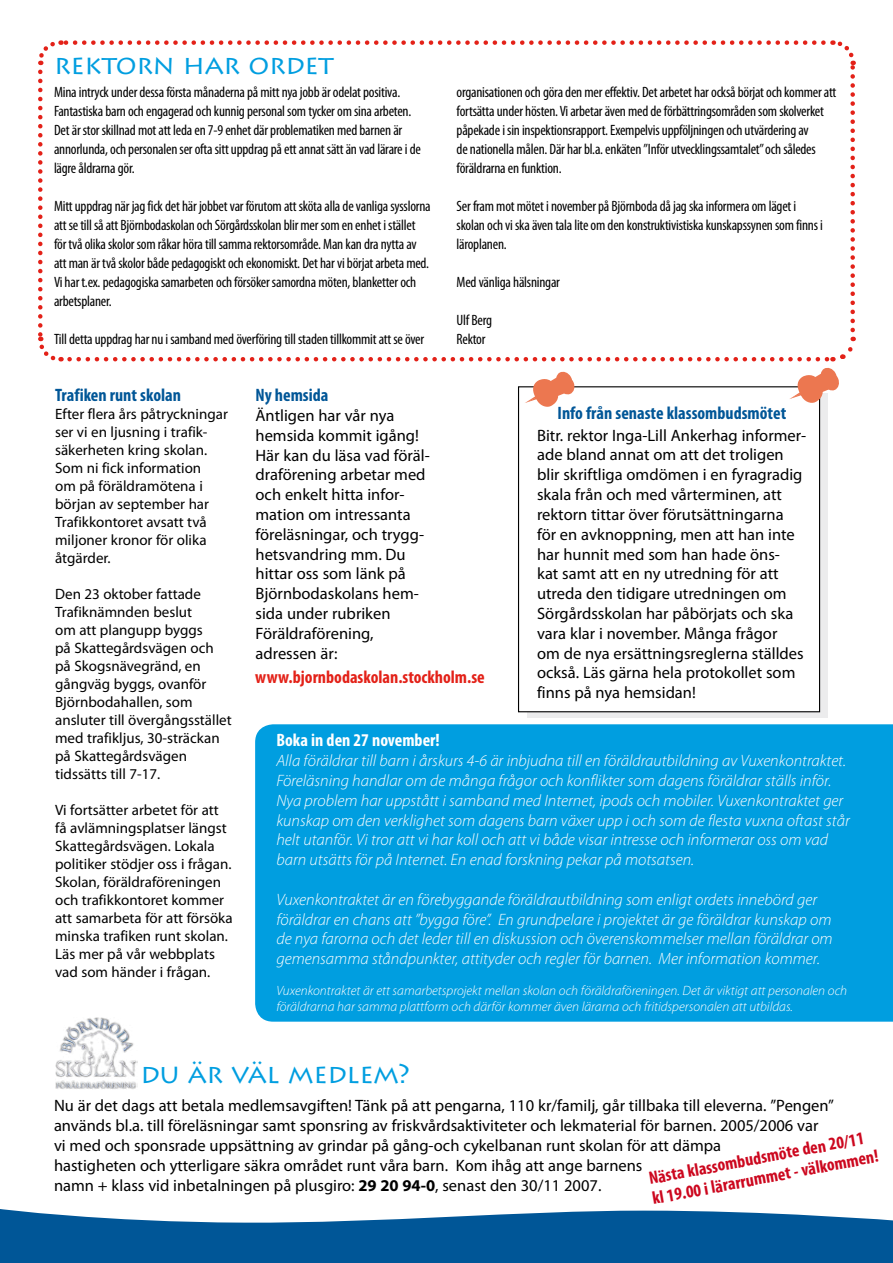
<style>
.page{position:relative;width:893px;height:1263px;background:#fff}
.page>*{position:absolute;margin:0;border:0;box-sizing:border-box;transform-origin:0 0}
.t1{font:27px "Lithos Pro";letter-spacing:-.01em;color:#009ee0}
.t2{font:700 condensed 18px "Myriad Pro";color:#005697}
.t3{font:700 condensed 18px/20.2px "Myriad Pro";color:#cc071e}
.t4{font:700 condensed 18px "Myriad Pro";color:#e32118}
.t5{font:700 condensed 18px "Myriad Pro";color:#fff}
.t6{font:16.5px/19.8px "Myriad Pro";color:#000}
.t7{font:italic 300 16.5px/19.8px "Myriad Pro";color:#fff}
.t8{font:condensed 15px/19px "Myriad Pro";letter-spacing:-.015em;color:#000}
.t9{font:15px/18px "Myriad Pro";color:#000}
.t10{font:italic 300 13.5px/16.2px "Myriad Pro";color:#fff}
.s1{font-weight:700}
</style>
<div class="page">
<svg style="left:38px;top:72px;width:24px;height:290px"></svg>
<svg style="left:831px;top:40px;width:25px;height:290px"></svg>
<svg style="left:38px;top:40px;width:785px;height:25px"></svg>
<svg style="left:0;top:1209px;width:893px;height:54px;fill:#005697"></svg>
<div style="left:255px;top:724px;width:638px;height:298px;background:#009ee0"></div>
<div style="left:55px;top:1017px;width:83px;height:73px;background:#000;opacity:.75"></div>
<img style="left:67px;top:1019px;width:62px;height:46px">
<div style="left:527px;top:393px;width:300px;height:325px;background:linear-gradient(to right,#ececed,#ececed)"></div>
<div style="left:518px;top:387px;width:302px;height:325px;background:#fff"></div>
<svg style="left:70px;top:337px;width:786px;height:71px"></svg>
<h1 class="t1" style="left:54px;top:49px;width:281px">REKTORN HAR ORDET</h1>
<p class="t8" style="left:54px;top:83px;width:368px">Mina intryck under dessa första månaderna på mitt nya jobb är odelat positiva.<br>Fantastiska barn och engagerad och kunnig personal som tycker om sina arbeten.<br>Det är stor skillnad mot att leda en 7-9 enhet där problematiken med barnen är annorlunda, och personalen ser ofta sitt uppdrag på ett annat sätt än vad lärare i de lägre åldrarna gör.</p>
<p class="t8" style="left:54px;top:197px;width:378px">Mitt uppdrag när jag fick det här jobbet var förutom att sköta alla de vanliga sysslorna att se till så att Björnbodaskolan och Sörgårdsskolan blir mer som en enhet i stället för två olika skolor som råkar höra till samma rektorsområde. Man kan dra nytta av att man är två skolor både pedagogiskt och ekonomiskt. Det har vi börjat arbeta med.<br>Vi har t.ex. pedagogiska samarbeten och försöker samordna möten, blanketter och arbetsplaner.</p>
<p class="t8" style="left:54px;top:330px;width:372px">Till detta uppdrag har nu i samband med överföring till staden tillkommit att se över</p>
<p class="t8" style="left:457px;top:83px;width:381px">organisationen och göra den mer effektiv. Det arbetet har också börjat och kommer att fortsätta under hösten. Vi arbetar även med de förbättringsområden som skolverket påpekade i sin inspektionsrapport. Exempelvis uppföljningen och utvärdering av<br>de nationella målen. Där har bl.a. enkäten ”Inför utvecklingssamtalet” och således föräldrarna en funktion.</p>
<p class="t8" style="left:457px;top:197px;width:368px">Ser fram mot mötet i november på Björnboda då jag ska informera om läget i skolan och vi ska även tala lite om den konstruktivistiska kunskapssynen som finns i läroplanen.</p>
<p class="t8" style="left:457px;top:273px;width:105px">Med vänliga hälsningar</p>
<p class="t8" style="left:457px;top:311px;width:37px">Ulf Berg<br>Rektor</p>
<p class="t2" style="left:55px;top:384px;width:127px">Trafiken runt skolan</p>
<p class="t9" style="left:55px;top:405px;width:174px">Efter flera års påtryckningar ser vi en ljusning i trafik&shy;säkerheten kring skolan.<br>Som ni fick information<br>om på föräldramötena i början av september har<br>Trafikkontoret avsatt två miljoner kronor för olika åtgärder.</p>
<p class="t9" style="left:55px;top:585px;width:178px">Den 23 oktober fattade<br>Trafiknämnden beslut<br>om att plangupp byggs<br>på Skattegårdsvägen och på Skogsnävegränd, en gångväg byggs, ovanför<br>Björnbodahallen, som ansluter till övergångsstället med trafikljus, 30-sträckan på Skattegårdsvägen tidssätts till 7-17.</p>
<p class="t9" style="left:55px;top:801px;width:179px">Vi fortsätter arbetet för att få avlämningsplatser längst<br>Skattegårdsvägen. Lokala politiker stödjer oss i frågan.<br>Skolan, föräldraföreningen och trafikkontoret kommer att samarbeta för att försöka minska trafiken runt skolan.<br>Läs mer på vår webbplats vad som händer i frågan.</p>
<p class="t2" style="left:256px;top:384px;width:74px">Ny hemsida</p>
<p class="t6" style="left:256px;top:405px;width:176px">Äntligen har vår nya hemsida kommit igång!<br>Här kan du läsa vad föräl&shy;draförening arbetar med och enkelt hitta infor&shy;mation om intressanta föreläsningar, och trygg&shy;hetsvandring mm. Du hittar oss som länk på<br>Björnbodaskolans hem&shy;sida under rubriken<br>Föräldraförening, adressen är:</p>
<p class="t4" style="left:255px;top:666px;width:231px">www.bjornbodaskolan.stockholm.se</p>
<p class="t2" style="left:557px;top:402px;width:230px">Info från senaste klassombudsmötet</p>
<p class="t6" style="left:537px;top:425px;width:271px">Bitr. rektor Inga-Lill Ankerhag informer&shy;ade bland annat om att det troligen blir skriftliga omdömen i en fyragradig skala från och med vårterminen, att rektorn tittar över förutsättningarna för en avknoppning, men att han inte har hunnit med som han hade öns-<br>kat samt att en ny utredning för att utreda den tidigare utredningen om Sörgårdsskolan har påbörjats och ska vara klar i november. Många frågor<br>om de nya ersättningsreglerna ställdes också. Läs gärna hela protokollet som finns på nya hemsidan!</p>
<p class="t5" style="left:276px;top:729px;width:165px">Boka in den 27 november!</p>
<p class="t7" style="left:276px;top:751px;width:575px">Alla föräldrar till barn i årskurs 4-6 är inbjudna till en föräldrautbildning av Vuxenkontraktet.<br>Föreläsning handlar om de många frågor och konflikter som dagens föräldrar ställs inför.<br>Nya problem har uppstått i samband med Internet, ipods och mobiler. Vuxenkontraktet ger kunskap om den verklighet som dagens barn växer upp i och som de flesta vuxna oftast står helt utanför. Vi tror att vi har koll och att vi både visar intresse och informerar oss om vad barn utsätts för på Internet. En enad forskning pekar på motsatsen.</p>
<p class="t7" style="left:276px;top:889px;width:558px">Vuxenkontraktet är en förebyggande föräldrautbildning som enligt ordets innebörd ger föräldrar en chans att ”bygga före”. En grundpelare i projektet är ge föräldrar kunskap om de nya farorna och det leder till en diskussion och överenskommelser mellan föräldrar om gemensamma ståndpunkter, attityder och regler för barnen. Mer information kommer.</p>
<p class="t10" style="left:276px;top:982px;width:572px">Vuxenkontraktet är ett samarbetsprojekt mellan skolan och föräldraföreningen. Det är viktigt att personalen och föräldrarna har samma plattform och därför kommer även lärarna och fritidspersonalen att utbildas.</p>
<h1 class="t1" style="left:140px;top:1058px;width:271px">DU ÄR VÄL MEDLEM?</h1>
<p class="t6" style="left:54px;top:1096px;width:781px">Nu är det dags att betala medlemsavgiften! Tänk på att pengarna, 110 kr/familj, går tillbaka till eleverna. ”Pengen” används bl.a. till föreläsningar samt sponsring av friskvårdsaktiviteter och lekmaterial för barnen. 2005/2006 var vi med och sponsrade uppsättning av grindar på gång-och cykelbanan runt skolan för att dämpa<br>hastigheten och ytterligare säkra området runt våra barn. Kom ihåg att ange barnens<br>namn + klass vid inbetalningen på plusgiro: <span class="s1">29 20 94-0</span>, senast den 30/11 2007.</p>
<p class="t3" style="left:646px;top:1169px;width:231px;rotate:-11deg">Nästa klassombudsmöte den 20/11 kl 19.00 i lärarrummet - välkommen!</p>
</div>
